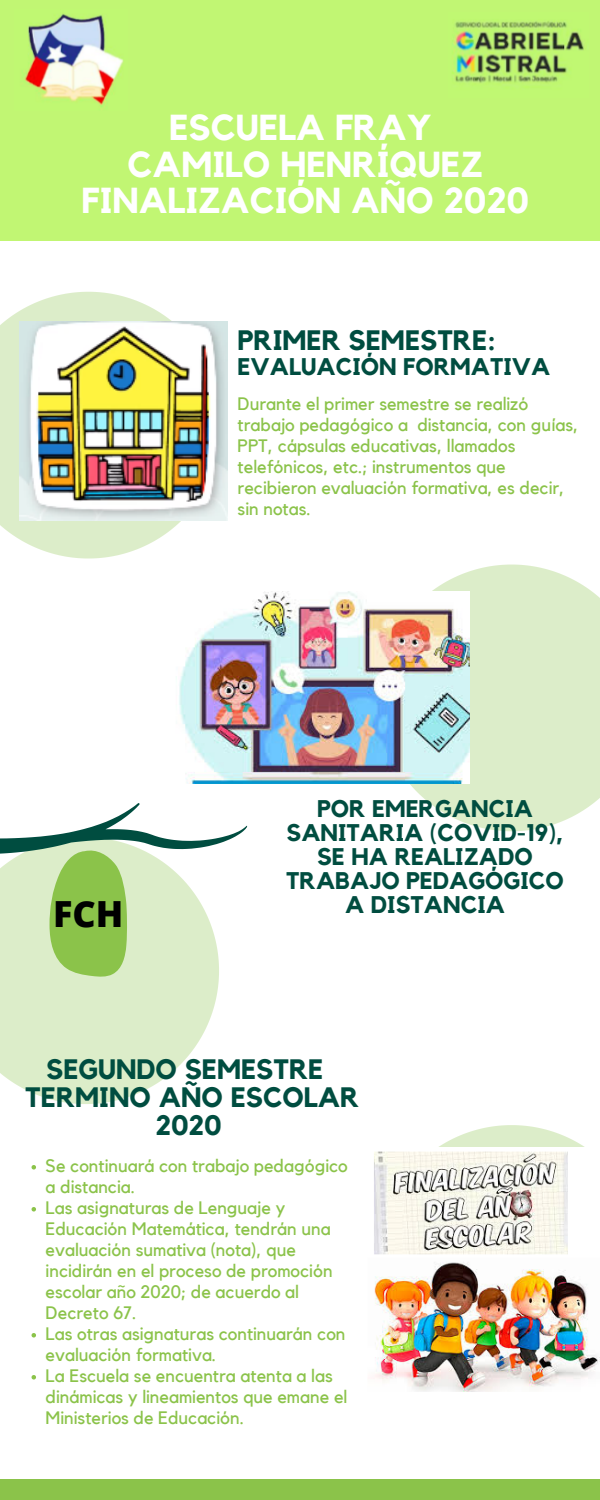
<style>
.page{position:relative;width:600px;height:1500px;background:#fff}
.page>*{position:absolute;margin:0;border:0;box-sizing:border-box;transform-origin:0 0}
.t1{font:700 36px/36.8px "Kollektif";color:#fff;text-align:center}
.t2{font:800 36px "Open Sans";color:#000}
.t3{font:700 28px/27.8px "Kollektif";color:#004d40;text-align:center}
.t4{font:700 24px/24px "Kollektif";color:#004d40;text-align:center}
.t5{font:18px/21px "Kollektif";color:#8bc34a}
</style>
<div class="page">
<div style="left:0;top:0;width:600px;height:241px;background:#c1f673"></div>
<svg style="left:0;top:292px;width:181px;height:267px;fill:#dcedc9"></svg>
<svg style="left:410px;top:565px;width:190px;height:266px;background:#dfefcf"></svg>
<svg style="left:0;top:954px;width:219px;height:150px;background:#e1efd1"></svg>
<svg style="left:439px;top:1125px;width:146px;height:22px;fill:#dcedc9"></svg>
<svg style="left:32px;top:1165px;width:4px;height:5px"></svg>
<svg style="left:32px;top:1207px;width:4px;height:5px"></svg>
<svg style="left:32px;top:1333px;width:4px;height:5px"></svg>
<svg style="left:32px;top:1375px;width:4px;height:5px"></svg>
<svg style="left:0;top:803px;width:248px;height:151px"></svg>
<svg style="left:49px;top:850px;width:78px;height:127px;background:#99ca61"></svg>
<div style="left:0;top:1479px;width:600px;height:21px;background:#8bc34a"></div>
<img style="left:452px;top:21px;width:132px;height:67px">
<img style="left:22px;top:14px;width:102px;height:93px">
<img style="left:176px;top:592px;width:293px;height:192px">
<img style="left:374px;top:1151px;width:226px;height:241px">
<img style="left:20px;top:321px;width:207px;height:200px">
<h1 class="t1" style="left:82px;top:110px;width:449px">ESCUELA FRAY<br>CAMILO HENRÍQUEZ<br>FINALIZACIÓN AÑO 2020</h1>
<h1 class="t2" style="left:53px;top:889px;width:72px">FCH</h1>
<h2 class="t3" style="left:238px;top:327px;width:260px">PRIMER SEMESTRE:</h2>
<h3 class="t4" style="left:238px;top:355px;width:314px">EVALUACIÓN FORMATIVA</h3>
<p class="t5" style="left:238px;top:394px;width:342px">Durante el primer semestre se realizó trabajo pedagógico a distancia, con guías, PPT, cápsulas educativas, llamados telefónicos, etc.; instrumentos que recibieron evaluación formativa, es decir, sin notas.</p>
<h3 class="t4" style="left:286px;top:798px;width:279px">POR EMERGANCIA<br>SANITARIA (COVID-19),<br>SE HA REALIZADO<br>TRABAJO PEDAGÓGICO<br>A DISTANCIA</h3>
<h2 class="t3" style="left:25px;top:1057px;width:336px">SEGUNDO SEMESTRE<br>TERMINO AÑO ESCOLAR<br>2020</h2>
<p class="t5" style="left:46px;top:1156px;width:304px">Se continuará con trabajo pedagógico a distancia.<br>Las asignaturas de Lenguaje y<br>Educación Matemática, tendrán una evaluación sumativa (nota), que incidirán en el proceso de promoción escolar año 2020; de acuerdo al<br>Decreto 67.<br>Las otras asignaturas continuarán con evaluación formativa.<br>La Escuela se encuentra atenta a las dinámicas y lineamientos que emane el<br>Ministerios de Educación.</p>
</div>
